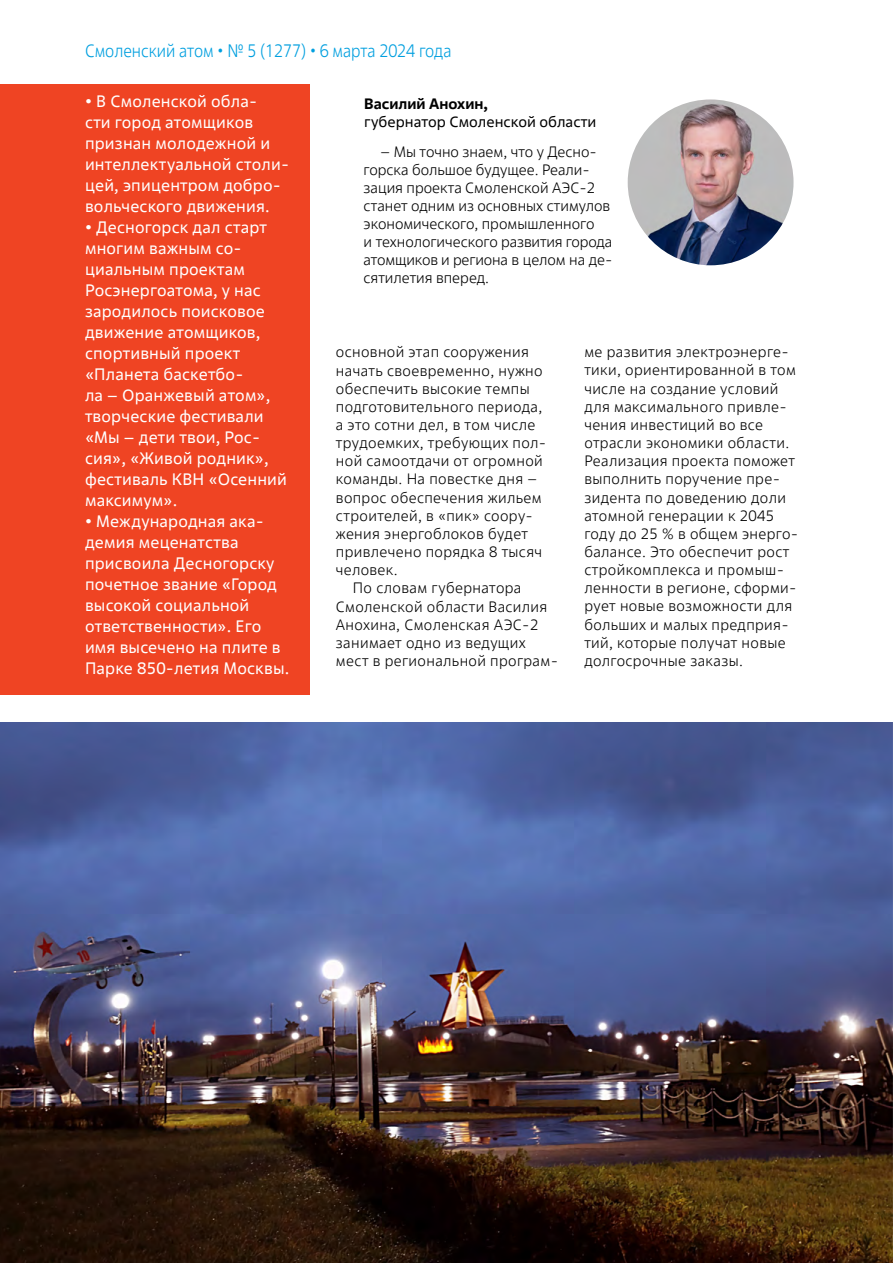
<style>
.page{position:relative;width:893px;height:1263px;background:#fff}
.page>*{position:absolute;margin:0;border:0;box-sizing:border-box;transform-origin:0 0}
.t1{font:300 18px "Rosatom";color:#009fdf;scale:.9 1}
.t2{font:16.5px/21px "Rosatom";letter-spacing:.01em;color:#fff}
.t3{font:300 15px/18.1px "Rosatom";letter-spacing:.025em;color:#000}
.t4{font:300 15px/18px "Rosatom";color:#000}
.t5{font:15px "Rosatom";color:#000}
.t6{font:700 15px "Rosatom";color:#000}
</style>
<div class="page">
<img style="left:0;top:722px;width:893px;height:541px">
<img style="left:628px;top:99px;width:165px;height:166px;border-radius:83px">
<div style="left:0;top:85px;width:309px;height:610px;background:#ef4423"></div>
<p class="t1" style="left:85px;top:39px;width:409px">Смоленский атом • № 5 (1277) • 6 марта 2024 года</p>
<p class="t2" style="left:85px;top:91px;width:206px">• В Смоленской обла-<br>сти город атомщиков признан молодежной и интеллектуальной столи&shy;цей, эпицентром добро&shy;вольческого движения.</p>
<p class="t2" style="left:85px;top:217px;width:203px">• Десногорск дал старт многим важным со&shy;циальным проектам<br>Росэнергоатома, у нас зародилось поисковое движение атомщиков, спортивный проект «Планета баскетбо-<br>ла – Оранжевый атом», творческие фестивали «Мы – дети твои, Рос&shy;сия», «Живой родник», фестиваль КВН «Осенний максимум».</p>
<p class="t2" style="left:85px;top:511px;width:206px">• Международная ака&shy;демия меценатства присвоила Десногорску почетное звание «Город высокой социальной ответственности». Его имя высечено на плите в<br>Парке 850-летия Москвы.</p>
<p class="t6" style="left:364px;top:94px;width:125px">Василий Анохин,</p>
<p class="t5" style="left:364px;top:113px;width:234px">губернатор Смоленской области</p>
<p class="t4" style="left:364px;top:143px;width:250px;text-indent:17px">– Мы точно знаем, что у Десно&shy;горска большое будущее. Реали&shy;зация проекта Смоленской АЭС-2 станет одним из основных стимулов экономического, промышленного<br>и технологического развития города атомщиков и региона в целом на де&shy;сятилетия вперед.</p>
<p class="t3" style="left:336px;top:343px;width:195px">основной этап сооружения</p>
<p class="t3" style="left:336px;top:361px;width:208px">начать своевременно, нужно</p>
<p class="t3" style="left:336px;top:380px;width:195px">обеспечить высокие темпы</p>
<p class="t3" style="left:336px;top:398px;width:208px">подготовительного периода,</p>
<p class="t3" style="left:336px;top:416px;width:201px">а это сотни дел, в том числе</p>
<p class="t3" style="left:336px;top:434px;width:212px">трудоемких, требующих пол-</p>
<p class="t3" style="left:336px;top:452px;width:208px">ной самоотдачи от огромной</p>
<p class="t3" style="left:336px;top:470px;width:203px">команды. На повестке дня –</p>
<p class="t3" style="left:336px;top:488px;width:207px">вопрос обеспечения жильем</p>
<p class="t3" style="left:336px;top:507px;width:199px">строителей, в «пик» соору-</p>
<p class="t3" style="left:336px;top:525px;width:194px">жения энергоблоков будет</p>
<p class="t3" style="left:336px;top:543px;width:208px">привлечено порядка 8 тысяч</p>
<p class="t3" style="left:336px;top:561px;width:63px">человек.</p>
<p class="t3" style="left:353px;top:579px;width:170px">По словам губернатора</p>
<p class="t3" style="left:336px;top:597px;width:213px">Смоленской области Василия</p>
<p class="t3" style="left:336px;top:616px;width:204px">Анохина, Смоленская АЭС-2</p>
<p class="t3" style="left:336px;top:634px;width:191px">занимает одно из ведущих</p>
<p class="t3" style="left:336px;top:652px;width:224px">мест в региональной програм-</p>
<p class="t3" style="left:584px;top:343px;width:215px">ме развития электроэнерге&shy;тики, ориентированной в том числе на создание условий для максимального привле&shy;чения инвестиций во все отрасли экономики области.<br>Реализация проекта поможет выполнить поручение пре&shy;зидента по доведению доли атомной генерации к 2045 году до 25 % в общем энерго&shy;балансе. Это обеспечит рост стройкомплекса и промыш&shy;ленности в регионе, сформи&shy;рует новые возможности для больших и малых предприя&shy;тий, которые получат новые долгосрочные заказы.</p>
</div>
